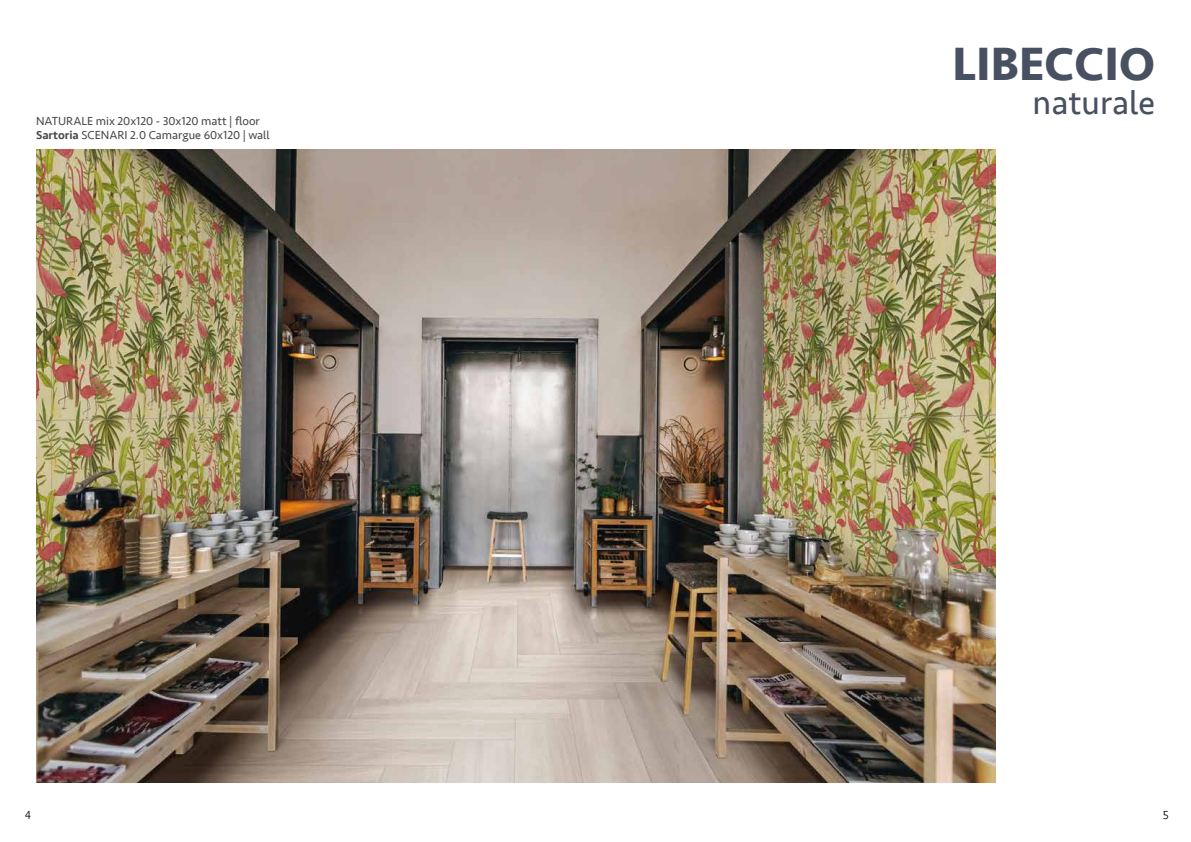
<style>
.page{position:relative;width:1191px;height:842px;background:#fff}
.page>*{position:absolute;margin:0;border:0;box-sizing:border-box;transform-origin:0 0}
.t1{font:700 48px "Seravek";color:#475162}
.t2{font:34px "Seravek";color:#475162}
.t3{font:12px/14.4px "Seravek";color:#4a4a49}
.t4{font:300 12px "Seravek";color:#000}
.s1{font-weight:500}
</style>
<div class="page">
<img style="left:36px;top:150px;width:959px;height:633px">
<p class="t3" style="left:36px;top:113px;width:235px">NATURALE mix 20x120 - 30x120 matt | floor<br><span class="s1">Sartoria</span> SCENARI 2.0 Camargue 60x120 | wall</p>
<h1 class="t1" style="left:952px;top:26px;width:204px">LIBECCIO</h1>
<h2 class="t2" style="left:1032px;top:77px;width:124px">naturale</h2>
<p class="t4" style="left:25px;top:808px;width:8px">4</p>
<p class="t4" style="left:1162px;top:808px;width:7px">5</p>
</div>
